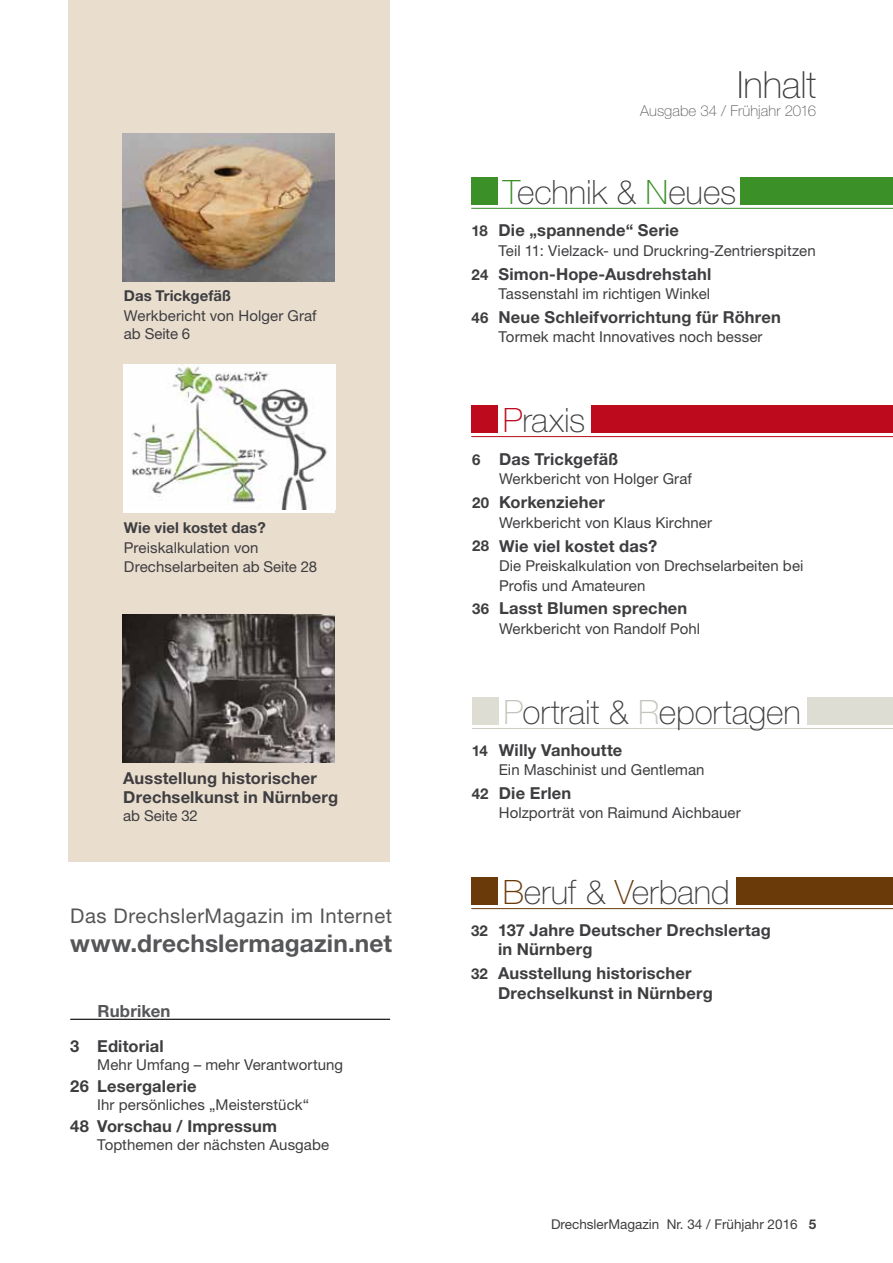
<style>
.page{position:relative;width:893px;height:1263px;background:#fff}
.page>*{position:absolute;margin:0;border:0;box-sizing:border-box;transform-origin:0 0}
.t1{font:100 37.5px "Helvetica Neue";letter-spacing:-.005em;color:#3e3d40}
.t2{font:100 33.6px "Helvetica Neue";letter-spacing:-.005em;color:#3e3d40}
.t3{font:700 24.45px "Helvetica Neue";letter-spacing:.005em;color:#555658}
.t4{font:20.25px "Helvetica Neue";letter-spacing:.025em;color:#555658}
.t5{font:700 16.8px "Helvetica Neue";letter-spacing:.01em;color:#555658}
.t6{font:700 16.5px/19.5px "Helvetica Neue";letter-spacing:.01em;color:#3e3d40}
.t7{font:15px/19.5px "Helvetica Neue";letter-spacing:.005em;color:#3e3d40}
.t8{font:700 15px "Helvetica Neue";color:#3e3d40}
.t9{font:100 15px "Helvetica Neue";letter-spacing:.005em;color:#555658}
.t10{font:13.5px "Helvetica Neue";color:#3e3d40}
.s1{color:#3b9028}
.s2{font-size:15px}
.s3{color:#bd0b1d}
.s4{color:#c5c5bd}
.s5{color:#6a3a09}
.s6{font-weight:700}
</style>
<div class="page">
<div style="left:68px;top:0;width:322px;height:861px;background:#e9ddce"></div>
<hr style="left:70px;top:1019px;width:320px;height:1px;background:#000">
<img style="left:123px;top:134px;width:211px;height:147px">
<img style="left:123px;top:614px;width:211px;height:148px">
<div style="left:123px;top:365px;width:212px;height:148px;background:#fff"></div>
<img style="left:131px;top:365px;width:196px;height:145px">
<div style="left:471px;top:405px;width:422px;height:27px;background:#bd0b1d"></div>
<div style="left:498px;top:383px;width:93px;height:59px;background:#fff"></div>
<hr style="left:471px;top:436px;width:422px;height:1px;background:#bd0b1d">
<div style="left:471px;top:177px;width:422px;height:27px;background:#3b9028"></div>
<div style="left:498px;top:154px;width:242px;height:59px;background:#fff"></div>
<hr style="left:471px;top:208px;width:422px;height:1px;background:#3b9028">
<div style="left:472px;top:697px;width:421px;height:27px;background:#deddd3"></div>
<div style="left:499px;top:675px;width:307px;height:58px;background:#fff"></div>
<hr style="left:472px;top:728px;width:421px;height:1px;background:#cecdc5">
<div style="left:471px;top:877px;width:422px;height:27px;background:#6a3a09"></div>
<div style="left:498px;top:855px;width:238px;height:59px;background:#fff"></div>
<hr style="left:471px;top:908px;width:422px;height:1px;background:#6a3a09">
<p class="t8" style="left:124px;top:287px;width:109px">Das Trickgefäß</p>
<p class="t7" style="left:124px;top:307px;width:194px;line-height:17.5px">Werkbericht von Holger Graf ab Seite 6</p>
<p class="t8" style="left:124px;top:519px;width:143px">Wie viel kostet das?</p>
<p class="t7" style="left:124px;top:537px;width:195px">Preiskalkulation von<br>Drechselarbeiten ab Seite 28</p>
<p class="t6" style="left:123px;top:768px;width:216px">Ausstellung historischer<br>Drechselkunst in Nürnberg</p>
<p class="t7" style="left:123px;top:806px;width:76px">ab Seite 32</p>
<h3 class="t4" style="left:70px;top:903px;width:323px">Das DrechslerMagazin im Internet</h3>
<h3 class="t3" style="left:70px;top:928px;width:323px">www.drechslermagazin.net</h3>
<p class="t5" style="left:98px;top:1000px;width:75px">Rubriken</p>
<p class="t6" style="left:70px;top:1035px;width:95px">3 Editorial</p>
<p class="t7" style="left:97px;top:1054px;width:247px">Mehr Umfang – mehr Verantwortung</p>
<p class="t6" style="left:70px;top:1076px;width:128px">26 Lesergalerie</p>
<p class="t7" style="left:97px;top:1094px;width:213px">Ihr persönliches „Meisterstück“</p>
<p class="t6" style="left:70px;top:1116px;width:208px">48 Vorschau / Impressum</p>
<p class="t7" style="left:97px;top:1135px;width:233px">Topthemen der nächsten Ausgabe</p>
<h1 class="t1" style="left:737px;top:63px;width:81px">Inhalt</h1>
<p class="t9" style="left:640px;top:102px;width:177px">Ausgabe 34 / Frühjahr 2016</p>
<h2 class="t2" style="left:503px;top:173px;width:235px"><span class="s1">T</span>echnik &amp; <span class="s1">N</span>eues</h2>
<p class="t6" style="left:471px;top:220px;width:209px"><span class="s2">18</span> Die „spannende“ Serie</p>
<p class="t7" style="left:498px;top:241px;width:319px">Teil 11: Vielzack- und Druckring-Zentrierspitzen</p>
<p class="t6" style="left:471px;top:264px;width:241px"><span class="s2">24</span> Simon-Hope-Ausdrehstahl</p>
<p class="t7" style="left:498px;top:284px;width:213px">Tassenstahl im richtigen Winkel</p>
<p class="t6" style="left:471px;top:307px;width:311px"><span class="s2">46</span> Neue Schleifvorrichtung für Röhren</p>
<p class="t7" style="left:498px;top:327px;width:266px">Tormek macht Innovatives noch besser</p>
<h2 class="t2" style="left:503px;top:401px;width:84px"><span class="s3">P</span>raxis</h2>
<p class="t6" style="left:472px;top:449px;width:148px"><span class="s2">6</span> Das Trickgefäß</p>
<p class="t7" style="left:499px;top:469px;width:194px">Werkbericht von Holger Graf</p>
<p class="t6" style="left:472px;top:492px;width:134px"><span class="s2">20</span> Korkenzieher</p>
<p class="t7" style="left:499px;top:512px;width:215px">Werkbericht von Klaus Kirchner</p>
<p class="t6" style="left:472px;top:535px;width:187px"><span class="s2">28</span> Wie viel kostet das?</p>
<p class="t7" style="left:499px;top:556px;width:306px">Die Preiskalkulation von Drechselarbeiten bei<br>Profis und Amateuren</p>
<p class="t6" style="left:472px;top:598px;width:217px"><span class="s2">36</span> Lasst Blumen sprechen</p>
<p class="t7" style="left:499px;top:618px;width:203px">Werkbericht von Randolf Pohl</p>
<h2 class="t2" style="left:503px;top:693px;width:299px"><span class="s4">P</span>ortrait &amp; <span class="s4">R</span>eportagen</h2>
<p class="t6" style="left:472px;top:740px;width:152px"><span class="s2">14</span> Willy Vanhoutte</p>
<p class="t7" style="left:499px;top:760px;width:207px">Ein Maschinist und Gentleman</p>
<p class="t6" style="left:472px;top:783px;width:101px"><span class="s2">42</span> Die Erlen</p>
<p class="t7" style="left:499px;top:803px;width:243px">Holzporträt von Raimund Aichbauer</p>
<h2 class="t2" style="left:503px;top:873px;width:229px"><span class="s5">B</span>eruf &amp; <span class="s5">V</span>erband</h2>
<p class="t6" style="left:498px;top:920px;width:274px;text-indent:-27px"><span class="s2">32</span> 137 Jahre Deutscher Drechslertag in Nürnberg</p>
<p class="t6" style="left:498px;top:963px;width:216px;text-indent:-27px"><span class="s2">32</span> Ausstellung historischer<br>Drechselkunst in Nürnberg</p>
<p class="t10" style="left:551px;top:1216px;width:267px">DrechslerMagazin Nr. 34 / Frühjahr 2016 <span class="s6">5</span></p>
</div>
